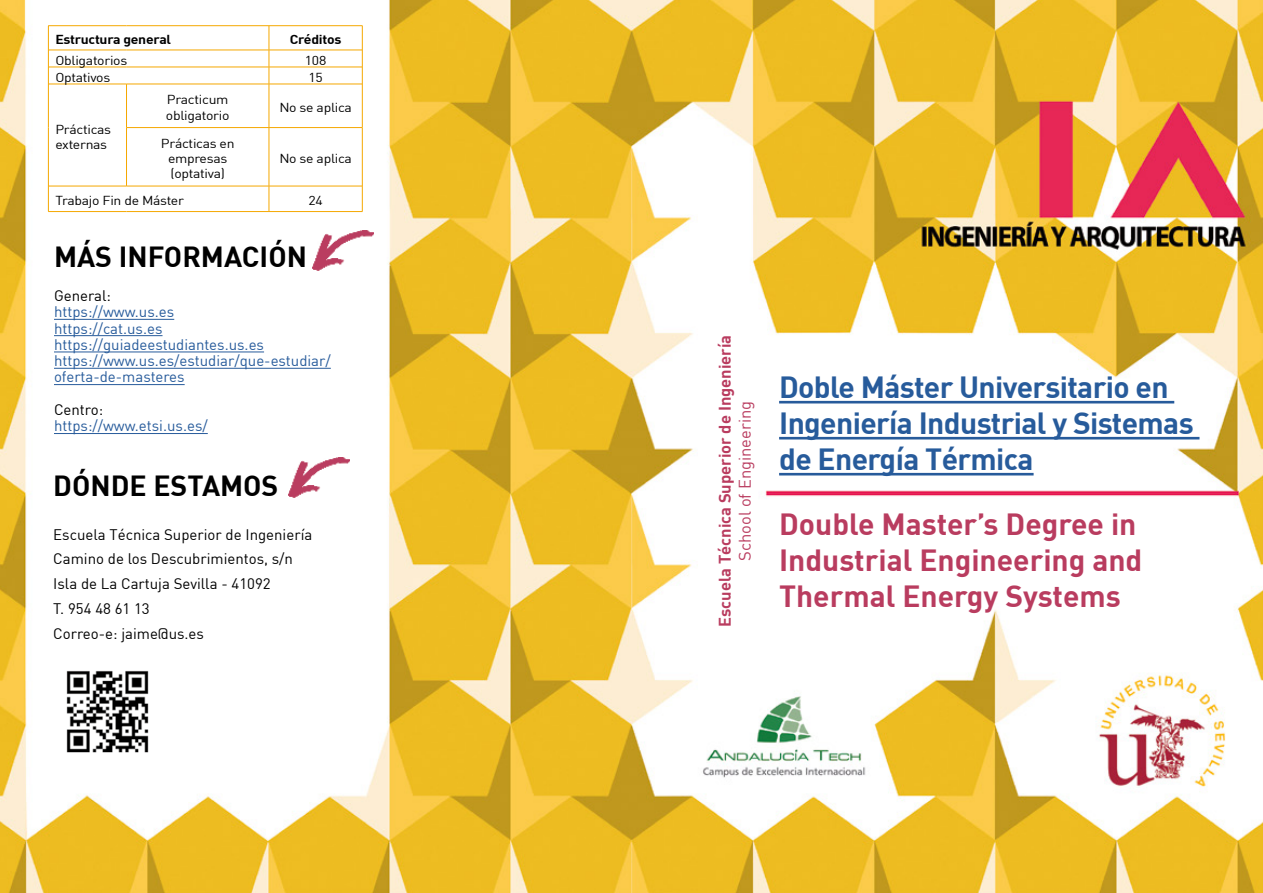
<style>
.page{position:relative;width:1263px;height:893px;background:#fff}
.page>*{position:absolute;margin:0;border:0;box-sizing:border-box;transform-origin:0 0}
.t1{font:700 30px/36px "DIN";letter-spacing:-.02em;color:#275b9b}
.t2{font:700 30px/36px "DIN";color:#b93c5f}
.t3{font:700 28.5px "DIN";color:#000}
.t4{font:700 16.5px "DIN";color:#b93c5f}
.t5{font:16.5px "DIN";color:#b93c5f}
.t6{font:15px/16.4px "DIN";color:#275b9b}
.t7{font:15px/24.8px "DIN";color:#000}
.t8{font:12.75px/15.3px "DIN";letter-spacing:-.02em;color:#000;scale:1.1 1}
.t9{font:700 12.75px "DIN";letter-spacing:-.02em;color:#000;scale:1.1 1}
</style>
<div class="page">
<img style="left:0;top:0;width:1263px;height:893px">
<img style="left:312px;top:230px;width:61px;height:40px">
<img style="left:288px;top:457px;width:61px;height:41px">
<hr style="left:779px;top:401px;width:395px;height:2px;background:#275b9b">
<hr style="left:779px;top:437px;width:420px;height:2px;background:#275b9b">
<hr style="left:779px;top:473px;width:254px;height:2px;background:#275b9b">
<img style="left:54px;top:658px;width:107px;height:107px">
<hr style="left:54px;top:319px;width:120px;height:1px;background:#275b9b">
<hr style="left:54px;top:335px;width:109px;height:1px;background:#275b9b">
<hr style="left:54px;top:352px;width:210px;height:1px;background:#275b9b">
<hr style="left:54px;top:368px;width:277px;height:1px;background:#275b9b">
<hr style="left:54px;top:384px;width:131px;height:1px;background:#275b9b">
<hr style="left:54px;top:433px;width:154px;height:1px;background:#275b9b">
<hr style="left:48px;top:25px;width:78px;height:1px;background:#f5a800">
<hr style="left:126px;top:25px;width:143px;height:1px;background:#f5a800">
<hr style="left:269px;top:25px;width:93px;height:1px;background:#f5a800">
<hr style="left:49px;top:50px;width:77px;height:1px;background:#f5a800">
<hr style="left:126px;top:50px;width:143px;height:1px;background:#f5a800">
<hr style="left:269px;top:50px;width:93px;height:1px;background:#f5a800">
<hr style="left:49px;top:67px;width:77px;height:1px;background:#f5a800">
<hr style="left:126px;top:67px;width:143px;height:1px;background:#f5a800">
<hr style="left:269px;top:67px;width:93px;height:1px;background:#f5a800">
<svg style="left:48px;top:26px;width:1px;height:58px"></svg>
<svg style="left:269px;top:26px;width:1px;height:58px"></svg>
<svg style="left:362px;top:26px;width:1px;height:58px"></svg>
<hr style="left:49px;top:84px;width:77px;height:1px;background:#f5a800">
<hr style="left:48px;top:84px;width:1px;height:44px;background:#f5a800">
<hr style="left:48px;top:128px;width:1px;height:58px;background:#f5a800">
<hr style="left:126px;top:84px;width:143px;height:1px;background:#f5a800">
<hr style="left:269px;top:84px;width:93px;height:1px;background:#f5a800">
<hr style="left:126px;top:84px;width:1px;height:44px;background:#f5a800">
<hr style="left:269px;top:84px;width:1px;height:43px;background:#f5a800">
<hr style="left:362px;top:84px;width:1px;height:44px;background:#f5a800">
<hr style="left:127px;top:127px;width:142px;height:1px;background:#f5a800">
<hr style="left:269px;top:127px;width:93px;height:1px;background:#f5a800">
<hr style="left:126px;top:128px;width:1px;height:58px;background:#f5a800">
<hr style="left:269px;top:128px;width:1px;height:58px;background:#f5a800">
<hr style="left:362px;top:128px;width:1px;height:58px;background:#f5a800">
<hr style="left:49px;top:186px;width:77px;height:1px;background:#f5a800">
<hr style="left:126px;top:186px;width:143px;height:1px;background:#f5a800">
<hr style="left:269px;top:186px;width:93px;height:1px;background:#f5a800">
<hr style="left:48px;top:211px;width:78px;height:1px;background:#f5a800">
<hr style="left:126px;top:211px;width:143px;height:1px;background:#f5a800">
<hr style="left:269px;top:211px;width:93px;height:1px;background:#f5a800">
<svg style="left:48px;top:186px;width:1px;height:25px"></svg>
<svg style="left:269px;top:186px;width:1px;height:25px"></svg>
<svg style="left:362px;top:186px;width:1px;height:25px"></svg>
<p class="t9" style="left:55px;top:31px;width:107px">Estructura general</p>
<p class="t9" style="left:290px;top:31px;width:48px">Créditos</p>
<p class="t8" style="left:55px;top:52px;width:67px">Obligatorios</p>
<p class="t8" style="left:305px;top:52px;width:21px">108</p>
<p class="t8" style="left:55px;top:69px;width:51px">Optativos</p>
<p class="t8" style="left:308px;top:69px;width:15px">15</p>
<p class="t8" style="left:55px;top:121px;width:52px">Prácticas externas</p>
<p class="t8" style="left:166px;top:92px;width:59px">Practicum obligatorio</p>
<p class="t8" style="left:279px;top:100px;width:67px">No se aplica</p>
<p class="t8" style="left:161px;top:135px;width:68px;text-align:center">Prácticas en empresas (optativa)</p>
<p class="t8" style="left:279px;top:151px;width:67px">No se aplica</p>
<p class="t8" style="left:55px;top:193px;width:118px">Trabajo Fin de Máster</p>
<p class="t8" style="left:308px;top:193px;width:15px">24</p>
<h2 class="t3" style="left:54px;top:238px;width:254px">MÁS INFORMACIÓN</h2>
<p class="t7" style="left:54px;top:283px;width:59px">General:</p>
<p class="t6" style="left:54px;top:303px;width:278px">https://www.us.es<br>https://cat.us.es https://guiadeestudiantes.us.es https://www.us.es/estudiar/que-estudiar/ oferta-de-masteres</p>
<p class="t7" style="left:54px;top:397px;width:51px">Centro:</p>
<p class="t6" style="left:54px;top:417px;width:155px">https://www.etsi.us.es/</p>
<h2 class="t3" style="left:53px;top:467px;width:227px">DÓNDE ESTAMOS</h2>
<p class="t7" style="left:53px;top:522px;width:261px">Escuela Técnica Superior de Ingeniería<br>Camino de los Descubrimientos, s/n<br>Isla de La Cartuja Sevilla - 41092<br>T. 954 48 61 13<br>Correo-e: jaime@us.es</p>
<p class="t4" style="left:714px;top:627px;width:294px;rotate:-90deg">Escuela Técnica Superior de Ingeniería</p>
<p class="t5" style="left:734px;top:561px;width:162px;rotate:-90deg">School of Engineering</p>
<h1 class="t1" style="left:779px;top:368px;width:416px">Doble Máster Universitario en<br>Ingeniería Industrial y Sistemas de Energía Térmica</h1>
<h1 class="t2" style="left:779px;top:505px;width:365px">Double Master’s Degree in<br>Industrial Engineering and<br>Thermal Energy Systems</h1>
</div>
